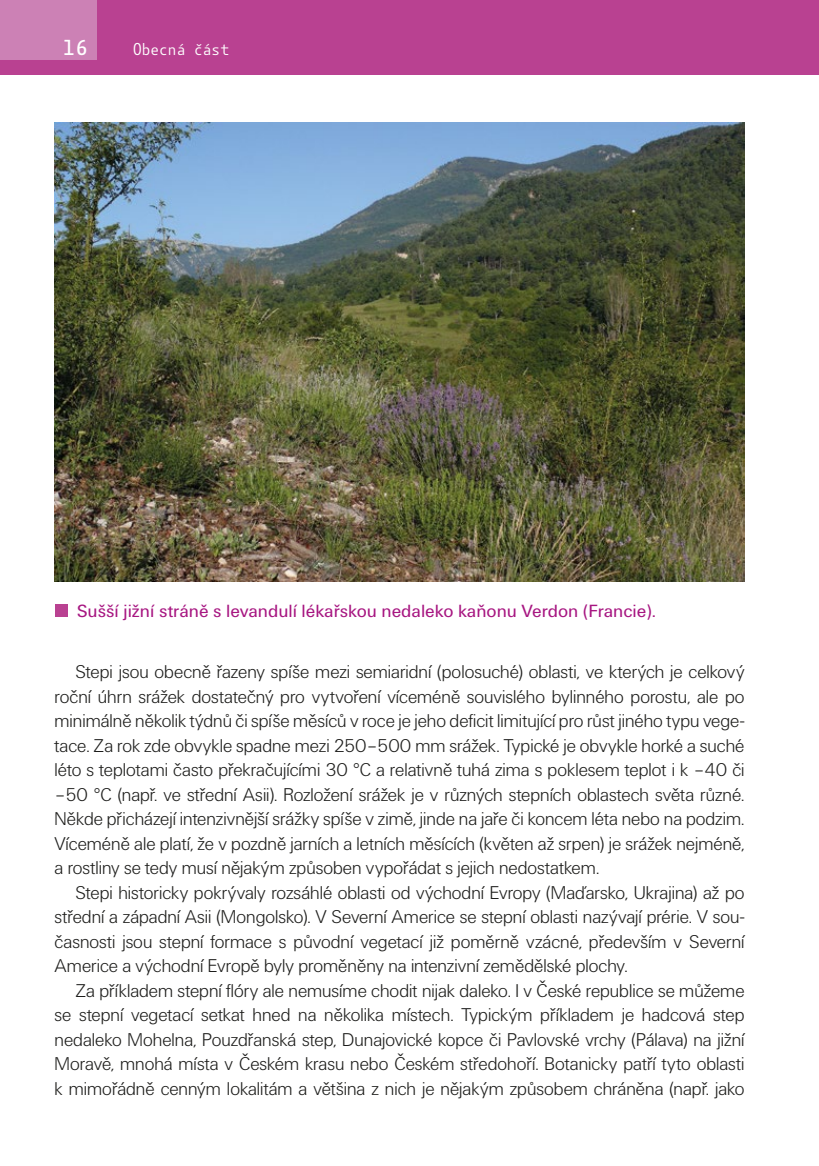
<style>
.page{position:relative;width:819px;height:1166px;background:#fff}
.page>*{position:absolute;margin:0;border:0;box-sizing:border-box;transform-origin:0 0}
.t1{font:500 21px "Botanika Mono";color:#fff}
.TEXT_ZAKLAD{font:19.25px/24.5px "U001 DOT Ligh";letter-spacing:.005em;color:#1d1d1b;text-align:justify}
.POPISEK{font:18.38px "U001 TOT";color:#a71681}
.t2{font:16.62px "Botanika Mono";letter-spacing:-.075em;color:#fff}
</style>
<div class="page">
<div style="left:0;top:0;width:819px;height:74px;background:#b94191"></div>
<div style="left:0;top:0;width:97px;height:60px;background:#cc81b5"></div>
<div style="left:55px;top:603px;width:12px;height:13px;background:#b94191"></div>
<img style="left:55px;top:123px;width:689px;height:458px">
<p class="t1" style="left:63px;top:33px;width:27px">16</p>
<p class="t2" style="left:132px;top:39px;width:99px">Obecná část</p>
<p class="POPISEK" style="left:77px;top:600px;width:581px">Sušší jižní stráně s levandulí lékařskou nedaleko kaňonu Verdon (Francie).</p>
<p class="TEXT_ZAKLAD" style="left:55px;top:660px;width:691px;text-indent:21px">Stepi jsou obecně řazeny spíše mezi semiaridní (polosuché) oblasti, ve kterých je celkový roční úhrn srážek dostatečný pro vytvoření víceméně souvislého bylinného porostu, ale po minimálně několik týdnů či spíše měsíců v roce je jeho deficit limitující pro růst jiného typu vege&shy;tace. Za rok zde obvykle spadne mezi 250–500 mm srážek. Typické je obvykle horké a suché léto s teplotami často překračujícími 30 °C a relativně tuhá zima s poklesem teplot i k –40 či –50 °C (např. ve střední Asii). Rozložení srážek je v různých stepních oblastech světa různé.<br>Někde přicházejí intenzivnější srážky spíše v zimě, jinde na jaře či koncem léta nebo na podzim.<br>Víceméně ale platí, že v pozdně jarních a letních měsících (květen až srpen) je srážek nejméně, a rostliny se tedy musí nějakým způsoben vypořádat s jejich nedostatkem.</p>
<p class="TEXT_ZAKLAD" style="left:55px;top:880px;width:691px;text-indent:21px">Stepi historicky pokrývaly rozsáhlé oblasti od východní Evropy (Maďarsko, Ukrajina) až po střední a západní Asii (Mongolsko). V Severní Americe se stepní oblasti nazývají prérie. V sou&shy;časnosti jsou stepní formace s původní vegetací již poměrně vzácné, především v Severní Americe a východní Evropě byly proměněny na intenzivní zemědělské plochy.</p>
<p class="TEXT_ZAKLAD" style="left:55px;top:978px;width:691px;text-indent:21px">Za příkladem stepní flóry ale nemusíme chodit nijak daleko. I v České republice se můžeme se stepní vegetací setkat hned na několika místech. Typickým příkladem je hadcová step nedaleko Mohelna, Pouzdřanská step, Dunajovické kopce či Pavlovské vrchy (Pálava) na jižní Moravě, mnohá místa v Českém krasu nebo Českém středohoří. Botanicky patří tyto oblasti k mimořádně cenným lokalitám a většina z nich je nějakým způsobem chráněna (např. jako</p>
</div>
